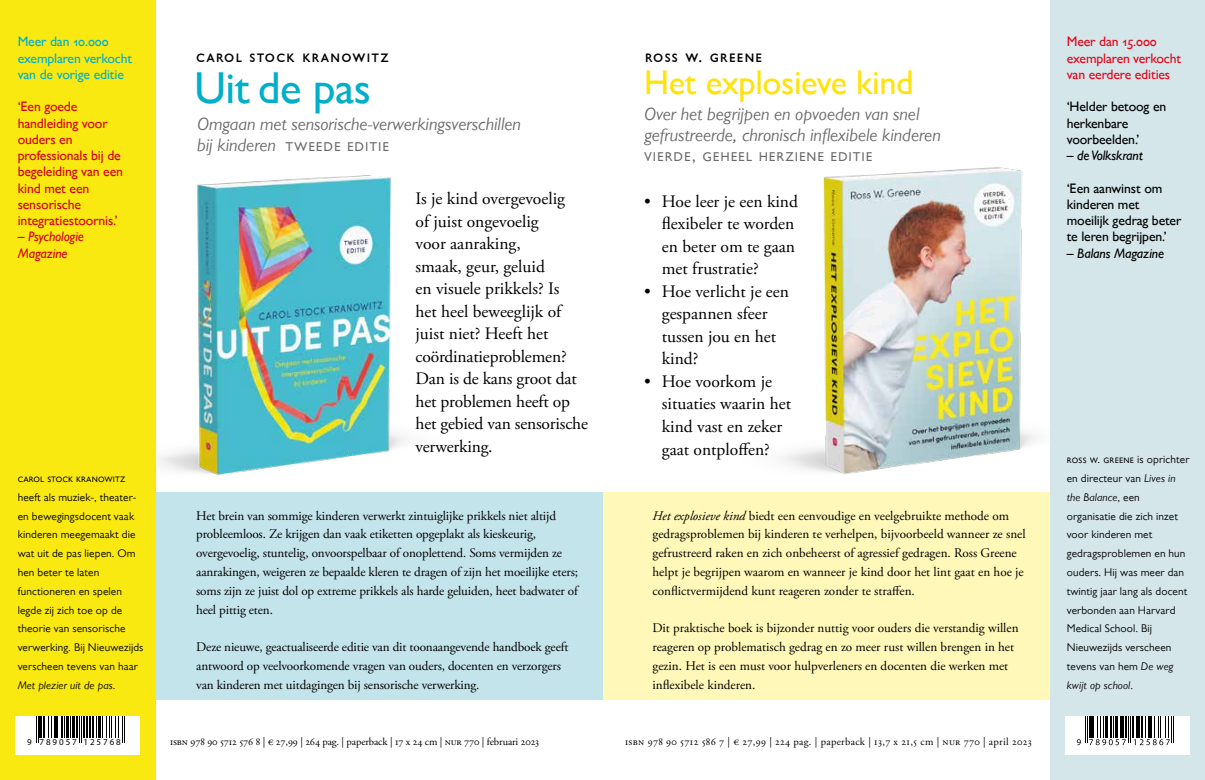
<style>
.page{position:relative;width:1205px;height:780px;background:#fff}
.page>*{position:absolute;margin:0;border:0;box-sizing:border-box;transform-origin:0 0}
.t1{font:700 44.62px "Gill Sans MT Pro";letter-spacing:-.01em;color:#00afca}
.t2{font:700 34.25px "Gill Sans MT Pro";letter-spacing:-.01em;color:#ffe30b}
.t3{font:italic 18.25px/20.6px "Gill Sans MT Pro";color:#696a6b}
.t4{font:18.25px "Gill Sans MT Pro";color:#696a6b}
.t5{font:17.5px/22.5px "Adobe Garamond Pro";color:#000}
.t6{font:700 17.5px "Gill Sans MT Pro";letter-spacing:.1em;color:#000}
.t7{font:700 13.75px/16.2px "Gill Sans MT Pro";letter-spacing:-.01em;color:#d4021d}
.t8{font:700 13.75px/16.2px "Gill Sans MT Pro";letter-spacing:-.01em;color:#000}
.t9{font:700 13.75px/16.2px "Gill Sans MT Pro";letter-spacing:-.01em;color:#00afca}
.t10{font:700 13.75px/16.2px "Gill Sans MT Pro";letter-spacing:-.01em;color:#e2061a}
.t11{font:italic 700 13.75px "Gill Sans MT Pro";letter-spacing:-.01em;color:#000}
.t12{font:italic 700 13.75px/16.2px "Gill Sans MT Pro";letter-spacing:-.01em;color:#d4021d}
.t13{font:13.12px/18.8px "Adobe Garamond Pro";letter-spacing:-.01em;color:#000}
.t14{font:11.25px/18.8px "Gill Sans MT Pro";letter-spacing:.01em;color:#000}
.t15{font:10.62px "Adobe Garamond Pro";letter-spacing:.03em;color:#000}
.t16{font:10.62px "Adobe Garamond Pro";letter-spacing:-.01em;color:#000}
.t17{font:9px "Myriad Pro";color:#000}
.t18{font:9px "Myriad Pro";letter-spacing:.215em;color:#000}
.s1{font-style:italic}
.s2{font-style:normal}
</style>
<div class="page">
<img style="left:158px;top:175px;width:248px;height:300px">
<img style="left:783px;top:167px;width:253px;height:307px">
<div style="left:602px;top:492px;width:448px;height:207px;background:#fff8b9"></div>
<div style="left:1050px;top:0;width:155px;height:780px;background:#d5e6ea"></div>
<div style="left:1065px;top:716px;width:124px;height:38px;background:#fff"></div>
<svg style="left:1077px;top:716px;width:97px;height:29px"></svg>
<div style="left:156px;top:492px;width:446px;height:207px;background:#c4e4ec"></div>
<div style="left:0;top:0;width:156px;height:780px;background:#fae910"></div>
<div style="left:16px;top:716px;width:124px;height:38px;background:#fff"></div>
<svg style="left:36px;top:716px;width:3px;height:26px"></svg>
<hr style="left:39px;top:716px;width:3px;height:22px;background:#000">
<hr style="left:43px;top:716px;width:2px;height:22px;background:#000">
<svg style="left:48px;top:716px;width:7px;height:22px"></svg>
<hr style="left:55px;top:716px;width:3px;height:22px;background:#000">
<hr style="left:61px;top:716px;width:2px;height:22px;background:#000">
<svg style="left:64px;top:716px;width:7px;height:22px"></svg>
<hr style="left:72px;top:716px;width:3px;height:22px;background:#000">
<hr style="left:76px;top:716px;width:2px;height:22px;background:#000">
<svg style="left:79px;top:716px;width:5px;height:26px"></svg>
<hr style="left:86px;top:716px;width:2px;height:22px;background:#000">
<hr style="left:89px;top:716px;width:2px;height:22px;background:#000">
<hr style="left:92px;top:716px;width:2px;height:22px;background:#000">
<svg style="left:96px;top:716px;width:29px;height:26px"></svg>
<p class="t9" style="left:18px;top:33px;width:116px">Meer dan 10.000 exemplaren verkocht van de vorige editie</p>
<p class="t7" style="left:18px;top:98px;width:107px">‘Een goede handleiding voor ouders en professionals bij de begeleiding van een kind met een sensorische integratiestoornis.’</p>
<p class="t12" style="left:18px;top:228px;width:68px">– Psychologie<br>Magazine</p>
<p class="t14" style="left:18px;top:469px;width:127px">CAROL STOCK KRANOWITZ heeft als muziek-, theater&shy;en bewegingsdocent vaak kinderen meegemaakt die wat uit de pas liepen. Om hen beter te laten functioneren en spelen legde zij zich toe op de theorie van sensorische verwerking. Bij Nieuwezijds verscheen tevens van haar<br><span class="s1">Met plezier uit de pas</span>.</p>
<p class="t17" style="left:36px;top:659px;width:90px">ISBN: 978 90 5712 576 8</p>
<p class="t18" style="left:27px;top:736px;width:95px">9 789057 125768</p>
<h3 class="t6" style="left:196px;top:45px;width:194px">Carol Stock Kranowitz</h3>
<h3 class="t6" style="left:645px;top:45px;width:119px">Ross W. Greene</h3>
<h1 class="t1" style="left:194px;top:62px;width:178px">Uit de pas</h1>
<h2 class="t2" style="left:644px;top:62px;width:271px">Het explosieve kind</h2>
<h3 class="t3" style="left:644px;top:103px;width:298px;line-height:21.2px">Over het begrijpen en opvoeden van snel gefrustreerde, chronisch inflexibele kinderen</h3>
<h3 class="t4" style="left:644px;top:145px;width:18px">Vierde</h3>
<h3 class="t4" style="left:692px;top:145px;width:20px">, geheel</h3>
<h3 class="t4" style="left:759px;top:145px;width:44px">herziene</h3>
<h3 class="t4" style="left:830px;top:145px;width:8px">editie</h3>
<h3 class="t3" style="left:197px;top:114px;width:325px">Omgaan met sensorische-verwerkingsverschillen bij kinderen <span class="s2">Tweede</span></h3>
<h3 class="t4" style="left:347px;top:134px;width:8px">editie</h3>
<p class="t5" style="left:415px;top:188px;width:174px">Is je kind overgevoelig<br>of juist ongevoelig<br>voor aanraking,<br>smaak, geur, geluid<br>en visuele prikkels? Is<br>het heel beweeglijk of juist niet? Heeft het coördinatieproblemen?<br>Dan is de kans groot dat het problemen heeft op het gebied van sensorische verwerking.</p>
<p class="t13" style="left:196px;top:506px;width:383px">Het brein van sommige kinderen verwerkt zintuiglijke prikkels niet altijd probleemloos. Ze krijgen dan vaak etiketten opgeplakt als kieskeurig, overgevoelig, stuntelig, onvoorspelbaar of onoplettend. Soms vermijden ze aanrakingen, weigeren ze bepaalde kleren te dragen of zijn het moeilijke eters; soms zijn ze juist dol op extreme prikkels als harde geluiden, heet badwater of heel pittig eten.</p>
<p class="t13" style="left:196px;top:638px;width:374px">Deze nieuwe, geactualiseerde editie van dit toonaangevende handboek geeft antwoord op veelvoorkomende vragen van ouders, docenten en verzorgers van kinderen met uitdagingen bij sensorische verwerking.</p>
<p class="t16" style="left:170px;top:735px;width:371px">isbn 978 90 5712 576 8 | € 27,99 | 264 pag. | paperback | 17 x 24 cm | nur 770 | februari 2023</p>
<h3 class="t5" style="left:662px;top:191px;width:138px;text-indent:-18px">• Hoe leer je een kind flexibeler te worden en beter om te gaan met frustratie?</h3>
<h3 class="t5" style="left:662px;top:281px;width:129px;text-indent:-18px">• Hoe verlicht je een gespannen sfeer tussen jou en het kind?</h3>
<h3 class="t5" style="left:662px;top:371px;width:131px;text-indent:-18px">• Hoe voorkom je situaties waarin het kind vast en zeker gaat ontploffen?</h3>
<p class="t13" style="left:652px;top:506px;width:375px"><span class="s1">Het explosieve kind</span> biedt een eenvoudige en veelgebruikte methode om gedragsproblemen bij kinderen te verhelpen, bijvoorbeeld wanneer ze snel gefrustreerd raken en zich onbeheerst of agressief gedragen. Ross Greene helpt je begrijpen waarom en wanneer je kind door het lint gaat en hoe je conflictvermijdend kunt reageren zonder te straffen.</p>
<p class="t13" style="left:652px;top:619px;width:368px">Dit praktische boek is bijzonder nuttig voor ouders die verstandig willen reageren op problematisch gedrag en zo meer rust willen brengen in het gezin. Het is een must voor hulpverleners en docenten die werken met inflexibele kinderen.</p>
<p class="t15" style="left:625px;top:735px;width:408px">isbn 978 90 5712 586 7 | € 27,99 | 224 pag. | paperback | 13,7 x 21,5 cm | nur 770 | april 2023</p>
<p class="t10" style="left:1067px;top:33px;width:116px">Meer dan 15.000 exemplaren verkocht van eerdere edities</p>
<p class="t8" style="left:1067px;top:98px;width:101px">‘Helder betoog en herkenbare voorbeelden.’</p>
<p class="t11" style="left:1067px;top:147px;width:77px"><span class="s2">–</span> de Volkskrant</p>
<p class="t8" style="left:1067px;top:180px;width:116px">‘Een aanwinst om kinderen met moeilijk gedrag beter te leren begrijpen.’</p>
<p class="t11" style="left:1067px;top:245px;width:99px">– Balans Magazine</p>
<p class="t14" style="left:1067px;top:450px;width:124px">ROSS W. GREENE is oprichter en directeur van <span class="s1">Lives in the Balance</span>, een organisatie die zich inzet voor kinderen met gedragsproblemen en hun ouders. Hij was meer dan twintig jaar lang als docent verbonden aan Harvard<br>Medical School. Bij<br>Nieuwezijds verscheen tevens van hem <span class="s1">De weg kwijt op school</span>.</p>
</div>
